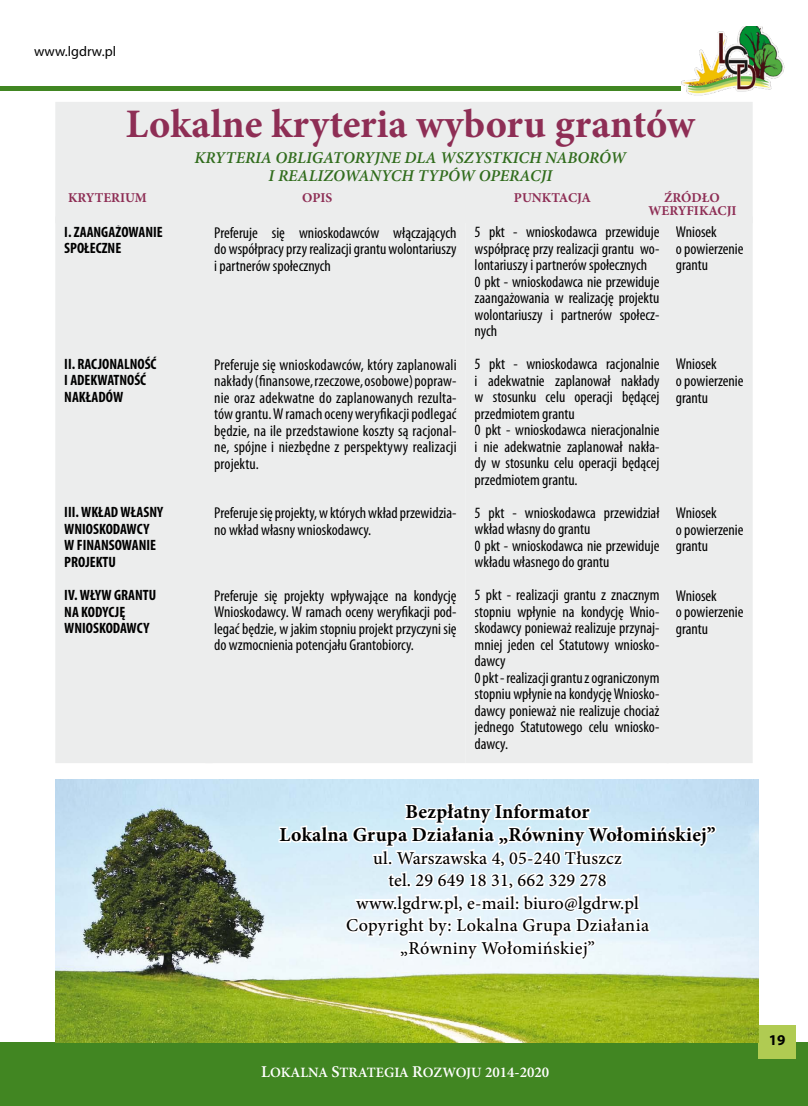
<style>
.page{position:relative;width:808px;height:1106px;background:#fff}
.page>*{position:absolute;margin:0;border:0;box-sizing:border-box;transform-origin:0 0}
.t1{font:700 40.5px "Minion Pro";letter-spacing:.005em;color:#8e2e55}
.t2{font:700 19.8px/22.5px "Minion Pro";letter-spacing:.01em;color:#000;text-align:center}
.t3{font:500 18.15px/22.5px "Minion Pro";letter-spacing:.01em;color:#000;text-align:center}
.t4{font:italic 600 16.5px/18px "Minion Pro";color:#306c1c;text-align:center}
.t5{font:condensed 15.75px/16.5px "Myriad Pro";color:#000}
.t6{font:700 condensed 15px/16.5px "Myriad Pro";color:#000}
.t7{font:700 15px "Myriad Pro";color:#000}
.t8{font:600 14.25px "Minion Pro";color:#fff}
.t9{font:14.1px "Myriad Pro";color:#000}
.t10{font:700 13.5px/13.5px "Minion Pro";color:#8e2e55;text-align:center}
.s1{font-size:16.5px}
.s2{font-size:15px}
</style>
<div class="page">
<img style="left:681px;top:26px;width:103px;height:70px">
<div style="left:0;top:1042px;width:808px;height:64px;background:#418622"></div>
<div style="left:759px;top:1025px;width:37px;height:33px;background:#b0cb52"></div>
<hr style="left:0;top:86px;width:680px;height:4px;background:#418622">
<div style="left:57px;top:103px;width:694px;height:119px;background:#eceded"></div>
<div style="left:55px;top:102px;width:698px;height:121px;border:3px solid #eceded"></div>
<div style="left:60px;top:221px;width:148px;height:537px;background:#eceded"></div>
<div style="left:55px;top:216px;width:158px;height:547px;border:9px solid #eceded"></div>
<div style="left:210px;top:221px;width:251px;height:537px;background:#eceded"></div>
<div style="left:205px;top:217px;width:261px;height:546px;border:9px solid #eceded"></div>
<div style="left:470px;top:221px;width:194px;height:537px;background:#eceded"></div>
<div style="left:466px;top:216px;width:202px;height:547px;border:9px solid #eceded"></div>
<div style="left:671px;top:221px;width:77px;height:537px;background:#eceded"></div>
<div style="left:667px;top:216px;width:86px;height:547px;border:9px solid #eceded"></div>
<img style="left:55px;top:779px;width:704px;height:263px">
<svg style="left:277px;top:800px;width:441px;height:170px"></svg>
<p class="t9" style="left:34px;top:43px;width:84px">www.lgdrw.pl</p>
<h1 class="t1" style="left:126px;top:96px;width:570px">Lokalne kryteria wyboru grantów</h1>
<p class="t4" style="left:195px;top:148px;width:433px">KRYTERIA OBLIGATORYJNE DLA WSZYSTKICH NABORÓW<br>I REALIZOWANYCH TYPÓW OPERACJI</p>
<p class="t10" style="left:68px;top:191px;width:80px">KRYTERIUM</p>
<p class="t10" style="left:302px;top:191px;width:32px">OPIS</p>
<p class="t10" style="left:514px;top:191px;width:79px">PUNKTACJA</p>
<p class="t10" style="left:648px;top:191px;width:90px">ŹRÓDŁO<br>WERYFIKACJI</p>
<p class="t6" style="left:64px;top:223px;width:100px">I. ZAANGAŻOWANIE<br>SPOŁECZNE</p>
<p class="t5" style="left:475px;top:223px;width:186px">5 pkt - wnioskodawca przewiduje współpracę przy realizacji grantu wo&shy;lontariuszy i partnerów społecznych<br>0 pkt - wnioskodawca nie przewiduje zaangażowania w realizację projektu wolontariuszy i partnerów społecz&shy;nych</p>
<p class="t5" style="left:475px;top:355px;width:186px">5 pkt - wnioskodawca racjonalnie i adekwatnie zaplanował nakłady w stosunku celu operacji będącej przedmiotem grantu<br>0 pkt - wnioskodawca nieracjonalnie i nie adekwatnie zaplanował nakła&shy;dy w stosunku celu operacji będącej przedmiotem grantu.</p>
<p class="t5" style="left:475px;top:504px;width:186px">5 pkt - wnioskodawca przewidział wkład własny do grantu<br>0 pkt - wnioskodawca nie przewiduje wkładu własnego do grantu</p>
<p class="t5" style="left:475px;top:586px;width:186px">5 pkt - realizacji grantu z znacznym stopniu wpłynie na kondycję Wnio&shy;skodawcy ponieważ realizuje przynaj&shy;mniej jeden cel Statutowy wniosko&shy;dawcy<br>0 pkt - realizacji grantu z ograniczonym stopniu wpłynie na kondycję Wniosko&shy;dawcy ponieważ nie realizuje chociaż jednego Statutowego celu wniosko&shy;dawcy.</p>
<p class="t5" style="left:676px;top:224px;width:69px">Wniosek<br>o powierzenie grantu</p>
<p class="t5" style="left:214px;top:224px;width:244px;text-align:justify">Preferuje się wnioskodawców włączających do współpracy przy realizacji grantu wolontariuszy i partnerów społecznych</p>
<p class="t6" style="left:64px;top:355px;width:94px">II. RACJONALNOŚĆ<br>I ADEKWATNOŚĆ<br>NAKŁADÓW</p>
<p class="t5" style="left:676px;top:356px;width:69px">Wniosek<br>o powierzenie grantu</p>
<p class="t5" style="left:214px;top:356px;width:244px;text-align:justify">Preferuje się wnioskodawców, który zaplanowali nakłady (finansowe, rzeczowe, osobowe) popraw&shy;nie oraz adekwatne do zaplanowanych rezulta&shy;tów grantu. W ramach oceny weryfikacji podlegać będzie, na ile przedstawione koszty są racjonal&shy;ne, spójne i niezbędne z perspektywy realizacji projektu.</p>
<p class="t5" style="left:214px;top:505px;width:244px">Preferuje się projekty, w których wkład przewidzia&shy;no wkład własny wnioskodawcy.</p>
<p class="t5" style="left:676px;top:504px;width:69px">Wniosek<br>o powierzenie grantu</p>
<p class="t5" style="left:676px;top:587px;width:69px">Wniosek<br>o powierzenie grantu</p>
<p class="t6" style="left:64px;top:504px;width:100px">III. WKŁAD WŁASNY<br>WNIOSKODAWCY<br>W FINANSOWANIE<br>PROJEKTU</p>
<p class="t6" style="left:64px;top:586px;width:94px">IV. WŁYW GRANTU<br>NA KODYCJĘ<br>WNIOSKODAWCY</p>
<p class="t5" style="left:214px;top:587px;width:244px;text-align:justify">Preferuje się projekty wpływające na kondycję Wnioskodawcy. W ramach oceny weryfikacji pod&shy;legać będzie, w jakim stopniu projekt przyczyni się do wzmocnienia potencjału Grantobiorcy.</p>
<p class="t2" style="left:280px;top:800px;width:437px">Bezpłatny Informator<br>Lokalna Grupa Działania „Równiny Wołomińskiej”</p>
<p class="t3" style="left:346px;top:846px;width:305px">ul. Warszawska 4, 05-240 Tłuszcz<br>tel. 29 649 18 31, 662 329 278 www.lgdrw.pl, e-mail: biuro@lgdrw.pl<br>Copyright by: Lokalna Grupa Działania „Równiny Wołomińskiej”</p>
<p class="t8" style="left:261px;top:1062px;width:290px"><span class="s1">L</span>OKALNA <span class="s1">S</span>TRATEGIA <span class="s1">R</span>OZWOJU <span class="s2">2014-2020</span></p>
<p class="t7" style="left:769px;top:1030px;width:18px">19</p>
</div>
